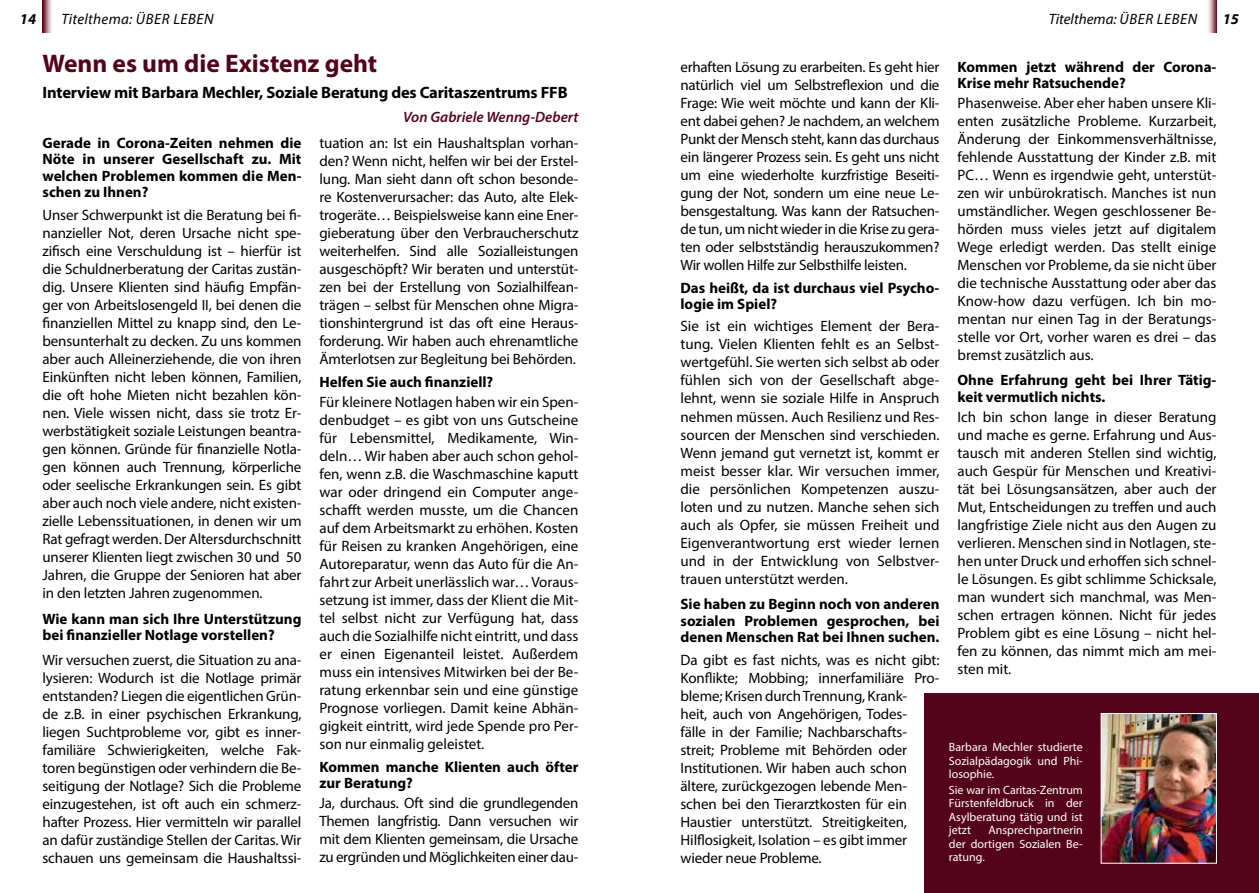
<style>
.page{position:relative;width:1259px;height:893px;background:#fff}
.page>*{position:absolute;margin:0;border:0;box-sizing:border-box;transform-origin:0 0}
.t1{font:700 25.5px "Myriad Pro";color:#53041b}
.t2{font:700 16.5px "Myriad Pro";letter-spacing:-.01em;color:#000}
.t3{font:15px/18px "Myriad Pro";letter-spacing:-.01em;color:#000;text-align:justify}
.t4{font:700 15px/16.5px "Myriad Pro";color:#000}
.t5{font:italic 15px "Myriad Pro";letter-spacing:.04em;color:#000}
.t6{font:italic 600 15px "Myriad Pro";color:#53041b}
.t7{font:italic 700 15px "Myriad Pro";color:#000}
.t8{font:12px/13.5px "Myriad Pro";color:#fff;text-align:justify}
</style>
<div class="page">
<div style="left:924px;top:693px;width:335px;height:200px;background:#53041b"></div>
<img style="left:1103px;top:715px;width:111px;height:146px">
<div style="left:1101px;top:713px;width:115px;height:150px;border:1px solid #fff"></div>
<svg style="left:1208px;top:0;width:8px;height:33px"></svg>
<svg style="left:43px;top:0;width:9px;height:33px"></svg>
<p class="t7" style="left:20px;top:9px;width:18px">14</p>
<p class="t5" style="left:61px;top:10px;width:154px">TITELTHEMA: ÜBER LEBEN</p>
<p class="t5" style="left:1048px;top:10px;width:150px">TITELTHEMA: ÜBER LEBEN</p>
<p class="t7" style="left:1222px;top:9px;width:18px">15</p>
<h1 class="t1" style="left:43px;top:47px;width:336px">Wenn es um die Existenz geht</h1>
<p class="t2" style="left:43px;top:81px;width:527px">Interview mit Barbara Mechler, Soziale Beratung des Caritaszentrums FFB</p>
<p class="t6" style="left:403px;top:107px;width:177px">Von Gabriele Wenng-Debert</p>
<p class="t4" style="left:43px;top:134px;width:260px;text-align:justify">Gerade in Corona-Zeiten nehmen die Nöte in unserer Gesellschaft zu. Mit welchen Problemen kommen die Men&shy;schen zu Ihnen?</p>
<p class="t3" style="left:43px;top:205px;width:260px">Unser Schwerpunkt ist die Beratung bei fi&shy;nanzieller Not, deren Ursache nicht spe&shy;zifisch eine Verschuldung ist – hierfür ist die Schuldnerberatung der Caritas zustän&shy;dig. Unsere Klienten sind häufig Empfän&shy;ger von Arbeitslosengeld II, bei denen die finanziellen Mittel zu knapp sind, den Le&shy;bensunterhalt zu decken. Zu uns kommen aber auch Alleinerziehende, die von ihren Einkünften nicht leben können, Familien, die oft hohe Mieten nicht bezahlen kön&shy;nen. Viele wissen nicht, dass sie trotz Er&shy;werbstätigkeit soziale Leistungen beantra&shy;gen können. Gründe für finanzielle Notla&shy;gen können auch Trennung, körperliche oder seelische Erkrankungen sein. Es gibt aber auch noch viele andere, nicht existen&shy;zielle Lebenssituationen, in denen wir um Rat gefragt werden. Der Altersdurchschnitt unserer Klienten liegt zwischen 30 und 50<br>Jahren, die Gruppe der Senioren hat aber in den letzten Jahren zugenommen.</p>
<p class="t4" style="left:43px;top:610px;width:260px">Wie kann man sich Ihre Unterstützung bei finanzieller Notlage vorstellen?</p>
<p class="t3" style="left:43px;top:650px;width:260px">Wir versuchen zuerst, die Situation zu ana&shy;lysieren: Wodurch ist die Notlage primär entstanden? Liegen die eigentlichen Grün&shy;de z.B. in einer psychischen Erkrankung, liegen Suchtprobleme vor, gibt es inner&shy;familiäre Schwierigkeiten, welche Fak&shy;toren begünstigen oder verhindern die Be&shy;seitigung der Notlage? Sich die Probleme einzugestehen, ist oft auch ein schmerz&shy;hafter Prozess. Hier vermitteln wir parallel an dafür zuständige Stellen der Caritas. Wir schauen uns gemeinsam die Haushaltssi-</p>
<p class="t3" style="left:319px;top:134px;width:260px">tuation an: Ist ein Haushaltsplan vorhan&shy;den? Wenn nicht, helfen wir bei der Erstel&shy;lung. Man sieht dann oft schon besonde&shy;re Kostenverursacher: das Auto, alte Elek&shy;trogeräte… Beispielsweise kann eine Ener&shy;gieberatung über den Verbraucherschutz weiterhelfen. Sind alle Sozialleistungen ausgeschöpft? Wir beraten und unterstüt&shy;zen bei der Erstellung von Sozialhilfean&shy;trägen – selbst für Menschen ohne Migra&shy;tionshintergrund ist das oft eine Heraus&shy;forderung. Wir haben auch ehrenamtliche Ämterlotsen zur Begleitung bei Behörden.</p>
<p class="t4" style="left:319px;top:373px;width:175px">Helfen Sie auch finanziell?</p>
<p class="t3" style="left:319px;top:393px;width:260px">Für kleinere Notlagen haben wir ein Spen&shy;denbudget – es gibt von uns Gutscheine für Lebensmittel, Medikamente, Win&shy;deln… Wir haben aber auch schon gehol&shy;fen, wenn z.B. die Waschmaschine kaputt war oder dringend ein Computer ange&shy;schafft werden musste, um die Chancen auf dem Arbeitsmarkt zu erhöhen. Kosten für Reisen zu kranken Angehörigen, eine Autoreparatur, wenn das Auto für die An&shy;fahrt zur Arbeit unerlässlich war… Voraus&shy;setzung ist immer, dass der Klient die Mit&shy;tel selbst nicht zur Verfügung hat, dass auch die Sozialhilfe nicht eintritt, und dass er einen Eigenanteil leistet. Außerdem muss ein intensives Mitwirken bei der Be&shy;ratung erkennbar sein und eine günstige Prognose vorliegen. Damit keine Abhän&shy;gigkeit eintritt, wird jede Spende pro Per&shy;son nur einmalig geleistet.</p>
<p class="t4" style="left:319px;top:758px;width:260px">Kommen manche Klienten auch öfter zur Beratung?</p>
<p class="t3" style="left:319px;top:794px;width:260px">Ja, durchaus. Oft sind die grundlegenden Themen langfristig. Dann versuchen wir mit dem Klienten gemeinsam, die Ursache zu ergründen und Möglichkeiten einer dau-</p>
<p class="t3" style="left:680px;top:58px;width:260px">erhaften Lösung zu erarbeiten. Es geht hier natürlich viel um Selbstreflexion und die Frage: Wie weit möchte und kann der Kli&shy;ent dabei gehen? Je nachdem, an welchem Punkt der Mensch steht, kann das durchaus ein längerer Prozess sein. Es geht uns nicht um eine wiederholte kurzfristige Beseiti&shy;gung der Not, sondern um eine neue Le&shy;bensgestaltung. Was kann der Ratsuchen&shy;de tun, um nicht wieder in die Krise zu gera&shy;ten oder selbstständig herauszukommen?<br>Wir wollen Hilfe zur Selbsthilfe leisten.</p>
<p class="t4" style="left:680px;top:279px;width:260px">Das heißt, da ist durchaus viel Psycho&shy;logie im Spiel?</p>
<p class="t3" style="left:680px;top:317px;width:260px">Sie ist ein wichtiges Element der Bera&shy;tung. Vielen Klienten fehlt es an Selbst&shy;wertgefühl. Sie werten sich selbst ab oder fühlen sich von der Gesellschaft abge&shy;lehnt, wenn sie soziale Hilfe in Anspruch nehmen müssen. Auch Resilienz und Res&shy;sourcen der Menschen sind verschieden.<br>Wenn jemand gut vernetzt ist, kommt er meist besser klar. Wir versuchen immer, die persönlichen Kompetenzen auszu&shy;loten und zu nutzen. Manche sehen sich auch als Opfer, sie müssen Freiheit und Eigenverantwortung erst wieder lernen und in der Entwicklung von Selbstver&shy;trauen unterstützt werden.</p>
<p class="t4" style="left:680px;top:596px;width:260px;text-align:justify">Sie haben zu Beginn noch von anderen sozialen Problemen gesprochen, bei denen Menschen Rat bei Ihnen suchen.</p>
<p class="t3" style="left:680px;top:650px;width:260px;text-align:left">Da gibt es fast nichts, was es nicht gibt:<br>Konflikte; Mobbing; innerfamiliäre Pro&shy;bleme; Krisen durch Trennung, Krank-<br>heit, auch von Angehörigen, Todes-<br>fälle in der Familie; Nachbarschafts&shy;streit; Probleme mit Behörden oder Institutionen. Wir haben auch schon ältere, zurückgezogen lebende Men&shy;schen bei den Tierarztkosten für ein Haustier unterstützt. Streitigkeiten, Hilflosigkeit, Isolation – es gibt immer wieder neue Probleme.</p>
<p class="t4" style="left:957px;top:58px;width:260px">Kommen jetzt während der Corona-<br>Krise mehr Ratsuchende?</p>
<p class="t3" style="left:957px;top:94px;width:260px">Phasenweise. Aber eher haben unsere Kli&shy;enten zusätzliche Probleme. Kurzarbeit, Änderung der Einkommensverhältnisse, fehlende Ausstattung der Kinder z.B. mit PC… Wenn es irgendwie geht, unterstüt&shy;zen wir unbürokratisch. Manches ist nun umständlicher. Wegen geschlossener Be&shy;hörden muss vieles jetzt auf digitalem Wege erledigt werden. Das stellt einige Menschen vor Probleme, da sie nicht über die technische Ausstattung oder aber das Know-how dazu verfügen. Ich bin mo&shy;mentan nur einen Tag in der Beratungs&shy;stelle vor Ort, vorher waren es drei – das bremst zusätzlich aus.</p>
<p class="t4" style="left:957px;top:372px;width:260px">Ohne Erfahrung geht bei Ihrer Tätig&shy;keit vermutlich nichts.</p>
<p class="t3" style="left:957px;top:408px;width:260px">Ich bin schon lange in dieser Beratung und mache es gerne. Erfahrung und Aus&shy;tausch mit anderen Stellen sind wichtig, auch Gespür für Menschen und Kreativi&shy;tät bei Lösungsansätzen, aber auch der Mut, Entscheidungen zu treffen und auch langfristige Ziele nicht aus den Augen zu verlieren. Menschen sind in Notlagen, ste&shy;hen unter Druck und erhoffen sich schnel&shy;le Lösungen. Es gibt schlimme Schicksale, man wundert sich manchmal, was Men&shy;schen ertragen können. Nicht für jedes Problem gibt es eine Lösung – nicht hel&shy;fen zu können, das nimmt mich am mei&shy;sten mit.</p>
<p class="t8" style="left:949px;top:740px;width:135px">Barbara Mechler studierte Sozialpädagogik und Phi&shy;losophie.</p>
<p class="t8" style="left:949px;top:783px;width:135px">Sie war im Caritas-Zentrum Fürstenfeldbruck in der Asylberatung tätig und ist jetzt</p>
<p class="t8" style="left:949px;top:823px;width:135px;text-indent:40px">Ansprechpartnerin der dortigen Sozialen Be&shy;ratung.</p>
</div>
